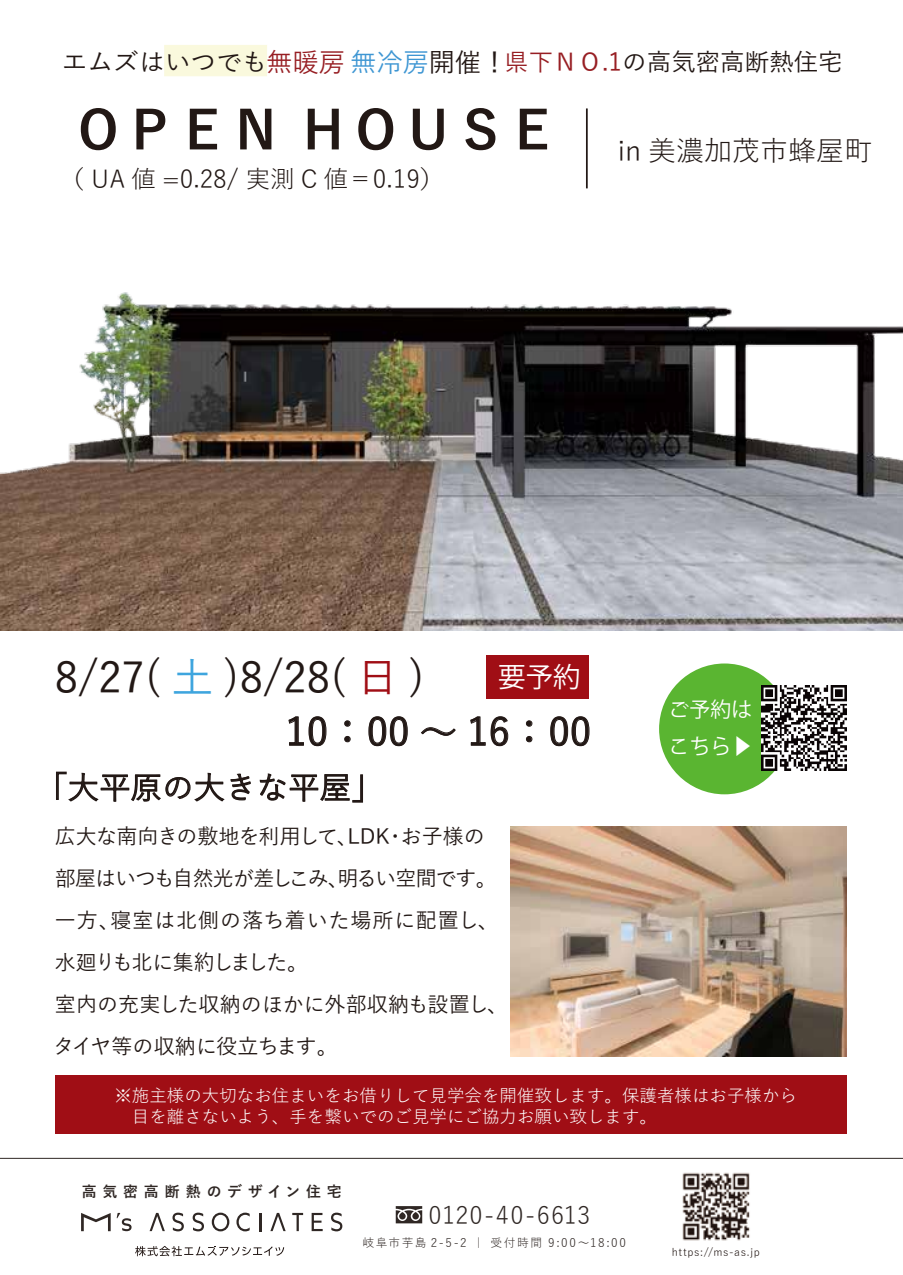
<style>
.page{position:relative;width:903px;height:1275px;background:#fff}
.page>*{position:absolute;margin:0;border:0;box-sizing:border-box;transform-origin:0 0}
.t1{font:500 42px "Yu Gothic";color:#221815}
.t2{font:500 38.5px "Yu Gothic";color:#221815}
.t3{font:31.5px "Yu Gothic";color:#221815}
.t4{font:28px "Yu Gothic";color:#221815}
.t5{font:27.47px "Koz Go Pro";color:#fff}
.t6{font:500 24.5px "Yu Gothic";color:#221714;scale:1.05 1}
.t7{font:24.5px "Yu Gothic";color:#221815}
.t8{font:23.62px "Yu Gothic";letter-spacing:.025em;color:#2f2724}
.t9{font:500 21px/42px "Yu Gothic";letter-spacing:-.015em;color:#221815}
.t10{font:21px/36.6px "Koz Go Pro";color:#fff}
.t11{font:17.5px/21px "Yu Gothic";color:#fff}
.t12{font:700 14.88px "Yu Gothic";letter-spacing:.385em;color:#2f2724}
.t13{font:11.72px "Yu Gothic";letter-spacing:.135em;color:#2f2724}
.t14{font:10.5px "Yu Gothic";letter-spacing:.055em;color:#221714}
.s1{font-size:26.25px;color:#971e23}
.s2{font-size:26.25px;color:#3e96d3}
.s3{font-size:26.25px}
.s4{color:#971e23}
.s5{color:#3ea5de}
.s6{color:#a00e15}
</style>
<div class="page">
<img style="left:0;top:188px;width:903px;height:443px">
<div style="left:55px;top:1076px;width:791px;height:58px;background:#a00e15"></div>
<hr style="left:586px;top:108px;width:2px;height:80px;background:#221815">
<div style="left:164px;top:45px;width:103px;height:31px;background:#faf9dd"></div>
<svg style="left:56px;top:771px;width:195px;height:31px"></svg>
<svg style="left:259px;top:773px;width:104px;height:30px"></svg>
<svg style="left:289px;top:716px;width:37px;height:30px"></svg>
<svg style="left:344px;top:720px;width:7px;height:22px"></svg>
<svg style="left:368px;top:716px;width:40px;height:30px"></svg>
<svg style="left:421px;top:727px;width:35px;height:9px"></svg>
<svg style="left:470px;top:716px;width:38px;height:30px"></svg>
<svg style="left:526px;top:720px;width:6px;height:22px"></svg>
<svg style="left:550px;top:716px;width:39px;height:30px"></svg>
<img style="left:511px;top:826px;width:335px;height:230px">
<svg style="left:396px;top:1206px;width:26px;height:17px"></svg>
<svg style="left:117px;top:1213px;width:15px;height:18px"></svg>
<svg style="left:81px;top:1213px;width:30px;height:18px"></svg>
<svg style="left:212px;top:1213px;width:17px;height:18px"></svg>
<svg style="left:193px;top:1213px;width:11px;height:18px"></svg>
<svg style="left:331px;top:1213px;width:11px;height:18px"></svg>
<svg style="left:312px;top:1213px;width:11px;height:18px"></svg>
<svg style="left:172px;top:1213px;width:12px;height:18px"></svg>
<svg style="left:150px;top:1213px;width:15px;height:18px"></svg>
<svg style="left:270px;top:1213px;width:16px;height:18px"></svg>
<svg style="left:259px;top:1213px;width:2px;height:18px"></svg>
<svg style="left:236px;top:1213px;width:14px;height:18px"></svg>
<svg style="left:292px;top:1213px;width:11px;height:18px"></svg>
<svg style="left:135px;top:1246px;width:149px;height:10px"></svg>
<hr style="left:0;top:1158px;width:903px;height:1px;background:#2f2724">
<img style="left:682px;top:1172px;width:68px;height:69px">
<div style="left:486px;top:655px;width:103px;height:44px;background:#a00e15"></div>
<div style="left:659px;top:663px;width:131px;height:131px;background:#5ab531;border-radius:50%"></div>
<img style="left:762px;top:686px;width:84px;height:84px">
<p class="t6" style="left:62px;top:39px;width:745px">エムズはいつでも<span class="s1">無暖房</span><span class="s2">無冷房</span><span class="s3">開催！</span><span class="s4">県下ＮＯ.1</span>の高気密高断熱住宅</p>
<h3 class="t4" style="left:72px;top:125px;width:802px"><sup>ＯＰＥＮ</sup> <sup>ＨＯＵＳＥ</sup> in 美濃加茂市蜂屋町</h3>
<p class="t7" style="left:60px;top:157px;width:386px">（ UA 値 =0.28/ 実測 C 値＝0.19）</p>
<h1 class="t1" style="left:55px;top:639px;width:372px">8/27( <span class="s5">土</span> )8/28( <span class="s6">日</span> )</h1>
<h3 class="t5" style="left:498px;top:659px;width:84px">要予約</h3>
<h2 class="t2" style="left:285px;top:696px;width:307px">10：00 ～ 16：00</h2>
<h3 class="t3" style="left:36px;top:758px;width:348px">「大平原の大きな平屋」</h3>
<p class="t9" style="left:53px;top:813px;width:456px">広大な南向きの敷地を利用して、LDK・お子様の部屋はいつも自然光が差しこみ、明るい空間です。一方、寝室は北側の落ち着いた場所に配置し、水廻りも北に集約しました。<br>室内の充実した収納のほかに外部収納も設置し、タイヤ等の収納に役立ちます。</p>
<p class="t10" style="left:669px;top:692px;width:85px">ご予約はこちら▶</p>
<p class="t11" style="left:114px;top:1083px;width:684px">※施主様の大切なお住まいをお借りして見学会を開催致します。保護者様はお子様から　目を離さないよう、手を繋いでのご見学にご協力お願い致します。</p>
<p class="t12" style="left:82px;top:1183px;width:261px">高気密高断熱のデザイン住宅</p>
<p class="t8" style="left:429px;top:1193px;width:163px">0120-40-6613</p>
<p class="t13" style="left:362px;top:1231px;width:265px">岐阜市芋島 2-5-2 ｜受付時間 9:00～18:00</p>
<p class="t14" style="left:672px;top:1243px;width:89px">https://ms-as.jp</p>
</div>
